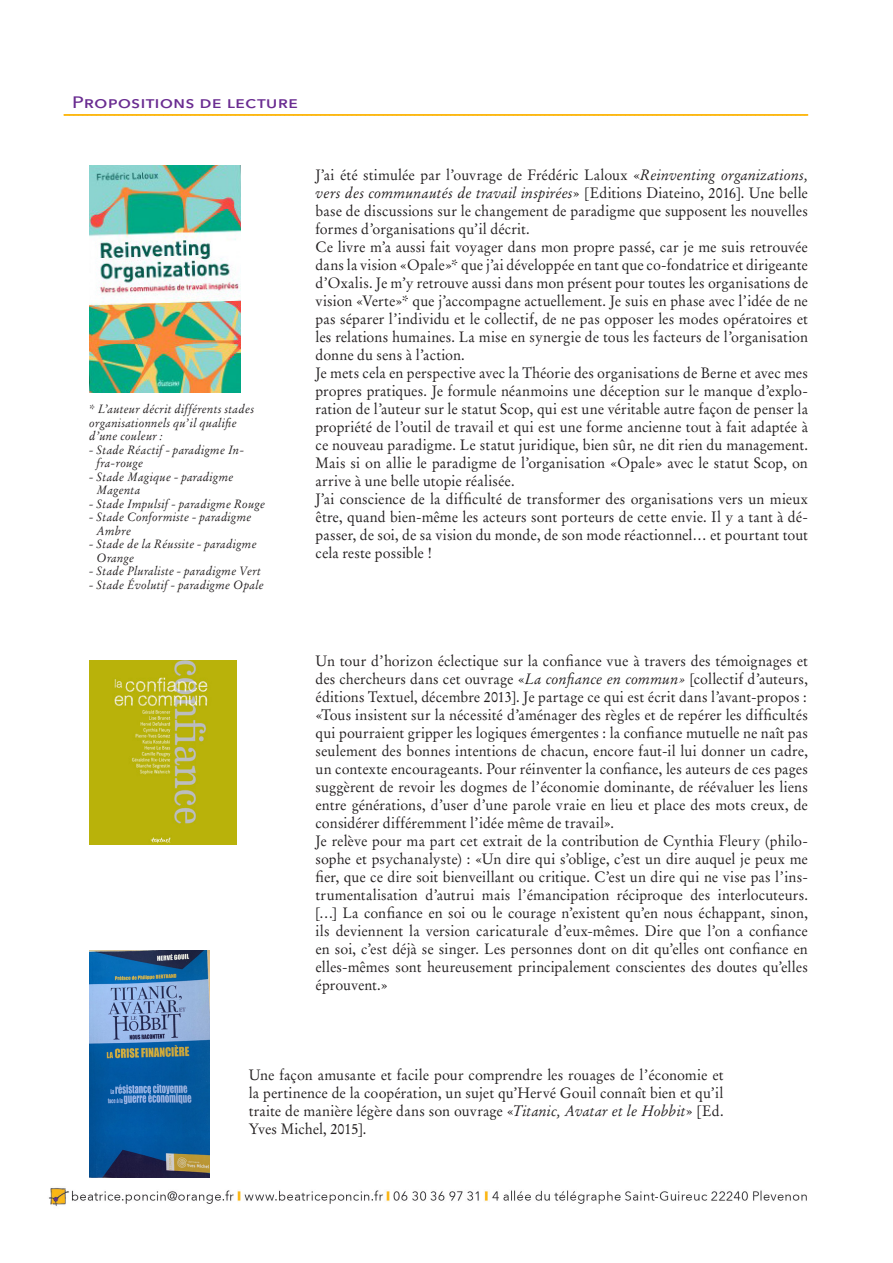
<style>
.page{position:relative;width:893px;height:1263px;background:#fff}
.page>*{position:absolute;margin:0;border:0;box-sizing:border-box;transform-origin:0 0}
.titre_1{font:500 16.5px "Avenir Next";color:#6a2c91;scale:1.2 1}
.texte{font:15px/18px "Stempel Garamond";letter-spacing:.005em;color:#231f20;text-align:justify;scale:.95 1}
.texte-2{font:italic 12px/13.5px "Stempel Garamond";letter-spacing:.02em;color:#231f20;scale:.95 1}
.s1{font-style:italic}
</style>
<div class="page">
<img style="left:49px;top:1188px;width:758px;height:18px">
<svg style="left:64px;top:114px;width:744px;height:2px"></svg>
<img style="left:89px;top:165px;width:152px;height:227px">
<img style="left:89px;top:660px;width:147px;height:184px">
<img style="left:89px;top:951px;width:120px;height:227px">
<p class="titre_1" style="left:72px;top:88px;width:190px">Propositions de lecture</p>
<p class="texte-2" style="left:89px;top:402px;width:175px">* L’auteur décrit différents stades organisationnels qu’il qualifie d’une couleur :</p>
<p class="texte-2" style="left:97px;top:443px;width:157px;text-indent:-7px">- Stade Réactif - paradigme In&shy;fra-rouge</p>
<p class="texte-2" style="left:97px;top:470px;width:146px;text-indent:-7px">- Stade Magique - paradigme<br>Magenta</p>
<p class="texte-2" style="left:89px;top:497px;width:187px">- Stade Impulsif - paradigme Rouge</p>
<p class="texte-2" style="left:97px;top:510px;width:165px;text-indent:-7px">- Stade Conformiste - paradigme<br>Ambre</p>
<p class="texte-2" style="left:97px;top:537px;width:170px;text-indent:-7px">- Stade de la Réussite - paradigme<br>Orange</p>
<p class="texte-2" style="left:89px;top:564px;width:182px">- Stade Pluraliste - paradigme Vert</p>
<p class="texte-2" style="left:89px;top:578px;width:185px">- Stade Évolutif - paradigme Opale</p>
<p class="texte" style="left:315px;top:166px;width:520px">J’ai été stimulée par l’ouvrage de Frédéric Laloux «<span class="s1">Reinventing organizations, vers des communautés de travail inspirées</span>» [Editions Diateino, 2016]. Une belle base de discussions sur le changement de paradigme que supposent les nouvelles formes d’organisations qu’il décrit.</p>
<p class="texte" style="left:315px;top:238px;width:520px">Ce livre m’a aussi fait voyager dans mon propre passé, car je me suis retrouvée dans la vision «Opale»* que j’ai développée en tant que co-fondatrice et dirigeante d’Oxalis. Je m’y retrouve aussi dans mon présent pour toutes les organisations de vision «Verte»* que j’accompagne actuellement. Je suis en phase avec l’idée de ne pas séparer l’individu et le collectif, de ne pas opposer les modes opératoires et les relations humaines. La mise en synergie de tous les facteurs de l’organisation donne du sens à l’action.</p>
<p class="texte" style="left:315px;top:364px;width:520px">Je mets cela en perspective avec la Théorie des organisations de Berne et avec mes propres pratiques. Je formule néanmoins une déception sur le manque d’explo&shy;ration de l’auteur sur le statut Scop, qui est une véritable autre façon de penser la propriété de l’outil de travail et qui est une forme ancienne tout à fait adaptée à ce nouveau paradigme. Le statut juridique, bien sûr, ne dit rien du management.<br>Mais si on allie le paradigme de l’organisation «Opale» avec le statut Scop, on arrive à une belle utopie réalisée.</p>
<p class="texte" style="left:315px;top:490px;width:520px">J’ai conscience de la difficulté de transformer des organisations vers un mieux être, quand bien-même les acteurs sont porteurs de cette envie. Il y a tant à dé&shy;passer, de soi, de sa vision du monde, de son mode réactionnel… et pourtant tout cela reste possible !</p>
<p class="texte" style="left:315px;top:652px;width:520px">Un tour d’horizon éclectique sur la confiance vue à travers des témoignages et des chercheurs dans cet ouvrage «<span class="s1">La confiance en commun»</span> [collectif d’auteurs, éditions Textuel, décembre 2013]. Je partage ce qui est écrit dans l’avant-propos :</p>
<p class="texte" style="left:315px;top:706px;width:520px">«Tous insistent sur la nécessité d’aménager des règles et de repérer les difficultés qui pourraient gripper les logiques émergentes : la confiance mutuelle ne naît pas seulement des bonnes intentions de chacun, encore faut-il lui donner un cadre, un contexte encourageants. Pour réinventer la confiance, les auteurs de ces pages suggèrent de revoir les dogmes de l’économie dominante, de réévaluer les liens entre générations, d’user d’une parole vraie en lieu et place des mots creux, de considérer différemment l’idée même de travail».</p>
<p class="texte" style="left:315px;top:832px;width:520px">Je relève pour ma part cet extrait de la contribution de Cynthia Fleury (philo&shy;sophe et psychanalyste) : «Un dire qui s’oblige, c’est un dire auquel je peux me fier, que ce dire soit bienveillant ou critique. C’est un dire qui ne vise pas l’ins&shy;trumentalisation d’autrui mais l’émancipation réciproque des interlocuteurs. […] La confiance en soi ou le courage n’existent qu’en nous échappant, sinon, ils deviennent la version caricaturale d’eux-mêmes. Dire que l’on a confiance en soi, c’est déjà se singer. Les personnes dont on dit qu’elles ont confiance en elles-mêmes sont heureusement principalement conscientes des doutes qu’elles éprouvent.»</p>
<p class="texte" style="left:249px;top:1066px;width:501px">Une façon amusante et facile pour comprendre les rouages de l’économie et la pertinence de la coopération, un sujet qu’Hervé Gouil connaît bien et qu’il traite de manière légère dans son ouvrage «<span class="s1">Titanic, Avatar et le Hobbit</span>» [Ed.<br>Yves Michel, 2015].</p>
</div>
